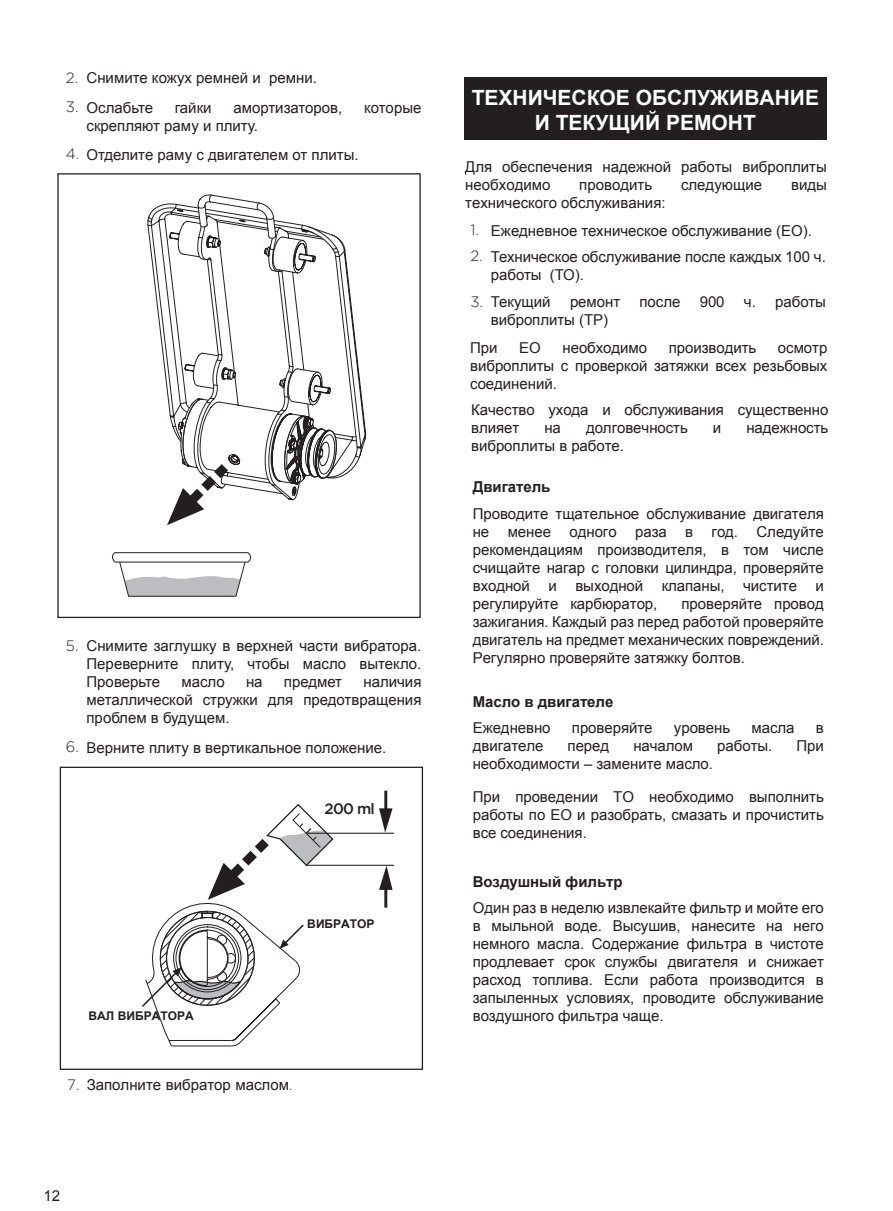
<style>
.page{position:relative;width:893px;height:1211px;background:#fff}
.page>*{position:absolute;margin:0;border:0;box-sizing:border-box;transform-origin:0 0}
.t1{font:700 21px/25.2px "Arial";color:#fff;text-align:center}
.t2{font:15px/18px "Arial";letter-spacing:-.005em;color:#231f20;text-align:justify}
.t3{font:700 15px "Arial";letter-spacing:-.005em;color:#231f20}
.t4{font:300 15px "Gotham";color:#231f20}
.t5{font:500 15px "Gotham";color:#231f20}
.t6{font:700 12px "Arial";color:#231f20}
.s1{font-family:"Gotham";font-weight:300}
</style>
<div class="page">
<svg style="left:147px;top:195px;width:219px;height:283px"></svg>
<svg style="left:167px;top:398px;width:171px;height:127px"></svg>
<svg style="left:112px;top:552px;width:140px;height:44px"></svg>
<div style="left:60px;top:766px;width:363px;height:303px;border:1px solid #231f20"></div>
<hr style="left:307px;top:832px;width:87px;height:1px;background:#231f20">
<hr style="left:307px;top:864px;width:87px;height:1px;background:#231f20">
<svg style="left:142px;top:803px;width:192px;height:243px"></svg>
<svg style="left:379px;top:790px;width:13px;height:42px"></svg>
<svg style="left:379px;top:865px;width:13px;height:42px"></svg>
<div style="left:464px;top:77px;width:362px;height:63px;background:#231f20"></div>
<p class="t2" style="left:66px;top:69px;width:252px"><span class="s1">2.</span> Снимите кожух ремней и ремни.</p>
<p class="t4" style="left:66px;top:98px;width:14px">3.</p>
<p class="t2" style="left:86px;top:99px;width:68px">Ослабьте</p>
<p class="t2" style="left:175px;top:99px;width:38px">гайки</p>
<p class="t2" style="left:233px;top:99px;width:111px">амортизаторов,</p>
<p class="t2" style="left:364px;top:99px;width:59px">которые</p>
<p class="t2" style="left:86px;top:117px;width:173px">скрепляют раму и плиту.</p>
<p class="t2" style="left:66px;top:146px;width:294px"><span class="s1">4.</span> Отделите раму с двигателем от плиты.</p>
<p class="t4" style="left:66px;top:637px;width:14px">5.</p>
<p class="t4" style="left:66px;top:739px;width:15px">6.</p>
<p class="t2" style="left:86px;top:636px;width:336px">Снимите заглушку в верхней части вибратора.<br>Переверните плиту, чтобы масло вытекло.<br>Проверьте</p>
<p class="t2" style="left:86px;top:672px;width:336px;text-indent:277px">наличия металлической стружки для предотвращения проблем в будущем.</p>
<p class="t2" style="left:86px;top:738px;width:301px">Верните плиту в вертикальное положение.</p>
<p class="t2" style="left:181px;top:672px;width:45px">масло</p>
<p class="t2" style="left:246px;top:672px;width:18px">на</p>
<p class="t2" style="left:284px;top:672px;width:60px">предмет</p>
<p class="t5" style="left:324px;top:800px;width:52px">200 ml</p>
<p class="t6" style="left:89px;top:1007px;width:107px">ВАЛ ВИБРАТОРА</p>
<p class="t6" style="left:307px;top:916px;width:69px">ВИБРАТОР</p>
<p class="t2" style="left:67px;top:1076px;width:227px"><span class="s1">7.</span> Заполните вибратор маслом<span class="s1">.</span></p>
<p class="t2" style="left:43px;top:1186px;width:18px">12</p>
<h1 class="t1" style="left:471px;top:86px;width:349px">ТЕХНИЧЕСКОЕ ОБСЛУЖИВАНИЕ<br>И ТЕКУЩИЙ РЕМОНТ</h1>
<p class="t2" style="left:465px;top:158px;width:363px">Для обеспечения надежной работы виброплиты необходимо</p>
<p class="t2" style="left:579px;top:176px;width:74px">проводить</p>
<p class="t2" style="left:681px;top:176px;width:83px">следующие</p>
<p class="t2" style="left:791px;top:176px;width:37px">виды</p>
<p class="t2" style="left:465px;top:194px;width:202px">технического обслуживания:</p>
<p class="t2" style="left:470px;top:222px;width:343px"><span class="s1">1.</span> Ежедневное техническое обслуживание (ЕО).</p>
<p class="t2" style="left:491px;top:248px;width:336px;text-indent:-21px"><span class="s1">2.</span> Техническое обслуживание после каждых 100 ч. работы (ТО).</p>
<p class="t2" style="left:470px;top:293px;width:82px"><span class="s1">3.</span> Текущий</p>
<p class="t2" style="left:570px;top:293px;width:52px">ремонт</p>
<p class="t2" style="left:639px;top:293px;width:42px">после</p>
<p class="t2" style="left:699px;top:293px;width:26px">900</p>
<p class="t2" style="left:744px;top:293px;width:83px">ч. работы</p>
<p class="t2" style="left:491px;top:311px;width:119px">виброплиты (ТР)</p>
<p class="t2" style="left:470px;top:339px;width:29px">При</p>
<p class="t2" style="left:519px;top:339px;width:23px">ЕО</p>
<p class="t2" style="left:562px;top:339px;width:86px">необходимо</p>
<p class="t2" style="left:668px;top:339px;width:89px">производить</p>
<p class="t2" style="left:470px;top:339px;width:358px;text-indent:308px">осмотр виброплиты с проверкой затяжки всех резьбовых соединений.</p>
<p class="t2" style="left:471px;top:400px;width:358px">Качество ухода и обслуживания существенно влияет</p>
<p class="t2" style="left:544px;top:418px;width:18px">на</p>
<p class="t2" style="left:586px;top:418px;width:103px">долговечность</p>
<p class="t2" style="left:713px;top:418px;width:10px">и</p>
<p class="t2" style="left:746px;top:418px;width:84px">надежность</p>
<p class="t2" style="left:471px;top:436px;width:154px">виброплиты в работе.</p>
<p class="t3" style="left:472px;top:477px;width:79px">Двигатель</p>
<p class="t2" style="left:472px;top:504px;width:352px">Проводите тщательное обслуживание двигателя не менее одного раза в год. Следуйте рекомендациям производителя, в том числе счищайте нагар с головки цилиндра, проверяйте входной и выходной клапаны, чистите и регулируйте карбюратор,</p>
<p class="t2" style="left:472px;top:594px;width:353px;text-indent:209px">проверяйте провод зажигания. Каждый раз перед работой проверяйте двигатель на предмет механических повреждений.<br>Регулярно проверяйте затяжку болтов.</p>
<p class="t3" style="left:472px;top:691px;width:142px">Масло в двигателе</p>
<p class="t2" style="left:472px;top:719px;width:79px">Ежедневно</p>
<p class="t2" style="left:572px;top:719px;width:82px">проверяйте</p>
<p class="t2" style="left:674px;top:719px;width:58px">уровень</p>
<p class="t2" style="left:751px;top:719px;width:44px">масла</p>
<p class="t2" style="left:815px;top:719px;width:9px">в</p>
<p class="t2" style="left:472px;top:737px;width:72px">двигателе</p>
<p class="t2" style="left:567px;top:737px;width:43px">перед</p>
<p class="t2" style="left:633px;top:737px;width:61px">началом</p>
<p class="t2" style="left:717px;top:737px;width:57px">работы.</p>
<p class="t2" style="left:796px;top:737px;width:29px">При</p>
<p class="t2" style="left:472px;top:755px;width:242px">необходимости – замените масло.</p>
<p class="t2" style="left:472px;top:788px;width:352px">При проведении ТО необходимо выполнить работы по ЕО и разобрать, смазать и прочистить все соединения.</p>
<p class="t3" style="left:472px;top:871px;width:151px">Воздушный фильтр</p>
<p class="t2" style="left:472px;top:899px;width:352px">Один раз в неделю извлекайте фильтр и мойте его в мыльной воде. Высушив, нанесите на него немного масла. Содержание фильтра в чистоте продлевает срок службы двигателя и снижает расход топлива. Если работа производится в запыленных условиях, проводите обслуживание воздушного фильтра чаще.</p>
</div>
